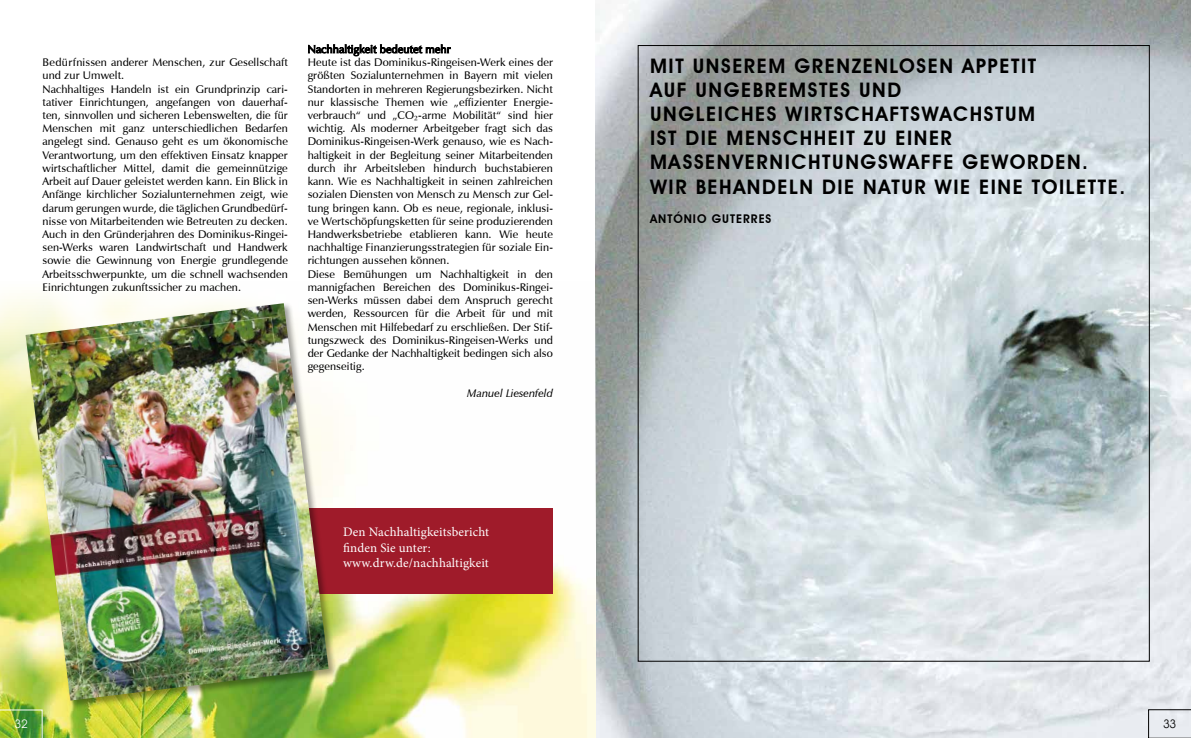
<style>
.page{position:relative;width:1191px;height:738px;background:#fff}
.page>*{position:absolute;margin:0;border:0;box-sizing:border-box;transform-origin:0 0}
.t1{font:600 20px/24.2px "Avant Garde IT Cby BT";letter-spacing:.08em;color:#000}
.t2{font:13px/15.6px "Minion Pro";letter-spacing:.01em;color:#fff}
.t3{font:600 12px "Avant Garde IT Cby BT";letter-spacing:.08em;color:#000}
.t4{font:12px "Avant Garde Bk BT Book";color:#fff}
.t5{font:12px "Avant Garde Bk BT Book";color:#000}
.t6{font:600 11px/13.2px "Zapf Humanist 601 BT";letter-spacing:.01em;color:#000}
.t7{font:italic 600 11px "Zapf Humanist 601 BT";letter-spacing:.01em;color:#000}
</style>
<div class="page">
<img style="left:595px;top:0;width:596px;height:737px">
<img style="left:0;top:296px;width:595px;height:441px">
<div style="left:308px;top:508px;width:245px;height:86px;background:#9f1b2a"></div>
<div style="left:24px;top:302px;width:314px;height:407px;background:#000;opacity:.37"></div>
<img style="left:26px;top:303px;width:303px;height:397px">
<svg style="left:0;top:709px;width:43px;height:28px"></svg>
<svg style="left:1148px;top:709px;width:43px;height:28px"></svg>
<p class="t6" style="left:43px;top:57px;width:247px">Bedürfnissen anderer Menschen, zur Gesellschaft und zur Umwelt.<br>Nachhaltiges Handeln ist ein Grundprinzip cari&shy;tativer Einrichtungen, angefangen von dauerhaf&shy;ten, sinnvollen und sicheren Lebenswelten, die für Menschen mit ganz unterschiedlichen Bedarfen angelegt sind. Genauso geht es um ökonomische Verantwortung, um den effektiven Einsatz knapper wirtschaftlicher Mittel, damit die gemeinnützige Arbeit auf Dauer geleistet werden kann. Ein Blick in Anfänge kirchlicher Sozialunternehmen zeigt, wie darum gerungen wurde, die täglichen Grundbedürf&shy;nisse von Mitarbeitenden wie Betreuten zu decken.<br>Auch in den Gründerjahren des Dominikus-Ringei&shy;sen-Werks waren Landwirtschaft und Handwerk sowie die Gewinnung von Energie grundlegende Arbeitsschwerpunkte, um die schnell wachsenden Einrichtungen zukunftssicher zu machen.</p>
<p class="t6" style="left:308px;top:44px;width:247px">Nachhaltigkeit bedeutet mehr<br>Heute ist das Dominikus-Ringeisen-Werk eines der größten Sozialunternehmen in Bayern mit vielen Standorten in mehreren Regierungsbezirken. Nicht nur klassische Themen wie „effizienter Energie&shy;verbrauch“ und „CO²-arme Mobilität“ sind hier wichtig. Als moderner Arbeitgeber fragt sich das Dominikus-Ringeisen-Werk genauso, wie es Nach&shy;haltigkeit in der Begleitung seiner Mitarbeitenden durch ihr Arbeitsleben hindurch buchstabieren kann. Wie es Nachhaltigkeit in seinen zahlreichen sozialen Diensten von Mensch zu Mensch zur Gel&shy;tung bringen kann. Ob es neue, regionale, inklusi&shy;ve Wertschöpfungsketten für seine produzierenden Handwerksbetriebe etablieren kann. Wie heute nachhaltige Finanzierungsstrategien für soziale Ein&shy;richtungen aussehen können.<br>Diese Bemühungen um Nachhaltigkeit in den mannigfachen Bereichen des Dominikus-Ringei&shy;sen-Werks müssen dabei dem Anspruch gerecht werden, Ressourcen für die Arbeit für und mit Menschen mit Hilfebedarf zu erschließen. Der Stif&shy;tungszweck des Dominikus-Ringeisen-Werks und der Gedanke der Nachhaltigkeit bedingen sich also gegenseitig.</p>
<p class="t7" style="left:467px;top:388px;width:87px">Manuel Liesenfeld</p>
<p class="t2" style="left:343px;top:525px;width:148px">Den Nachhaltigkeitsbericht finden Sie unter: www.drw.de/nachhaltigkeit</p>
<h1 class="t1" style="left:650px;top:55px;width:477px">MIT UNSEREM GRENZENLOSEN APPETIT<br>AUF UNGEBREMSTES UND<br>UNGLEICHES WIRTSCHAFTSWACHSTUM<br>IST DIE MENSCHHEIT ZU EINER<br>MASSENVERNICHTUNGSWAFFE GEWORDEN.<br>WIR BEHANDELN DIE NATUR WIE EINE TOILETTE.</h1>
<p class="t3" style="left:650px;top:213px;width:123px">ANTÓNIO GUTERRES</p>
<p class="t4" style="left:15px;top:719px;width:15px">32</p>
<p class="t5" style="left:1163px;top:719px;width:15px">33</p>
</div>
